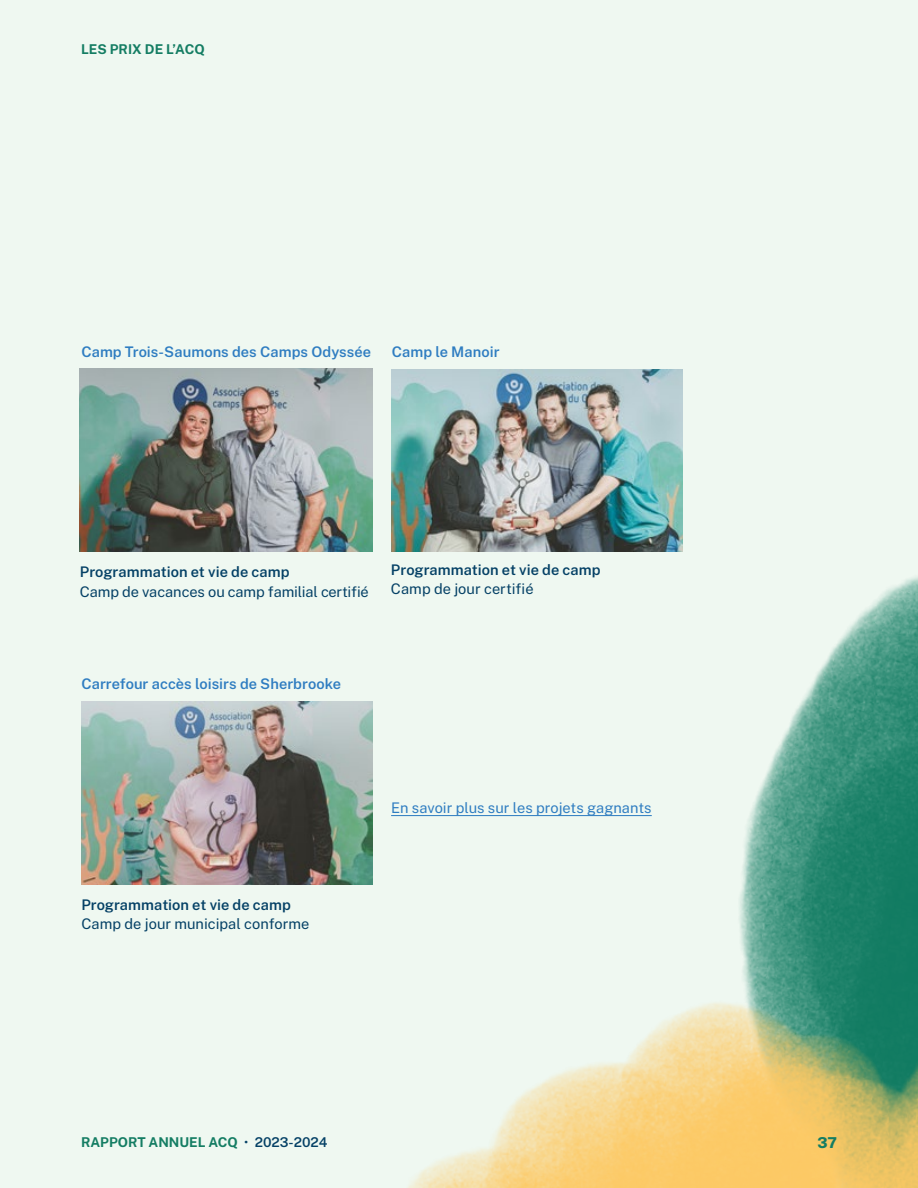
<style>
.page{position:relative;width:918px;height:1188px;background:#eff8f1}
.page>*{position:absolute;margin:0;border:0;box-sizing:border-box;transform-origin:0 0}
.t1{font:800 15px "Public Sans";color:#147d63}
.TXT___courant{font:14.7px/19.5px "Public Sans";letter-spacing:-.005em;color:#054166}
.TXT___courant-2{font:600 14.7px "Public Sans";letter-spacing:.005em;color:#2f7dc1}
.TXT___courant-3{font:600 14.7px/19.5px "Public Sans";color:#054166}
.TXT___courant-4{font:14.7px "Public Sans";letter-spacing:-.005em;color:#2f7dc1}
.TXT___courant-5{font:700 13.5px "Public Sans";color:#147d63}
.s1{font-weight:600}
.s2{font-weight:400}
.s3{font-weight:400;color:#054166}
.s4{font-weight:600;color:#054166}
</style>
<div class="page">
<img style="left:742px;top:576px;width:176px;height:310px">
<img style="left:408px;top:886px;width:510px;height:302px">
<img style="left:392px;top:369px;width:291px;height:183px">
<img style="left:80px;top:369px;width:292px;height:182px">
<img style="left:81px;top:702px;width:291px;height:182px">
<hr style="left:391px;top:815px;width:261px;height:1px;background:#2f7dc1">
<p class="TXT___courant-5" style="left:81px;top:39px;width:126px">LES PRIX DE L’ACQ</p>
<h4 class="TXT___courant-2" style="left:81px;top:341px;width:291px">Camp Trois-Saumons des Camps Odyssée</h4>
<h4 class="TXT___courant-2" style="left:392px;top:341px;width:109px">Camp le Manoir</h4>
<p class="TXT___courant" style="left:80px;top:561px;width:290px"><span class="s1">Programmation et vie de camp<br></span>Camp de vacances ou camp familial certifié</p>
<p class="TXT___courant-3" style="left:391px;top:559px;width:211px">Programmation et vie de camp<br><span class="s2">Camp de jour certifié</span></p>
<p class="TXT___courant-2" style="left:81px;top:673px;width:261px">Carrefour accès loisirs de Sherbrooke</p>
<p class="TXT___courant" style="left:81px;top:894px;width:230px"><span class="s1">Programmation et vie de camp<br></span>Camp de jour municipal conforme</p>
<p class="TXT___courant-4" style="left:391px;top:797px;width:262px">En savoir plus sur les projets gagnants</p>
<p class="TXT___courant-5" style="left:81px;top:1132px;width:248px">RAPPORT ANNUEL ACQ <span class="s3">•</span> <span class="s4">2023-2024</span></p>
<p class="t1" style="left:817px;top:1132px;width:21px">37</p>
</div>
